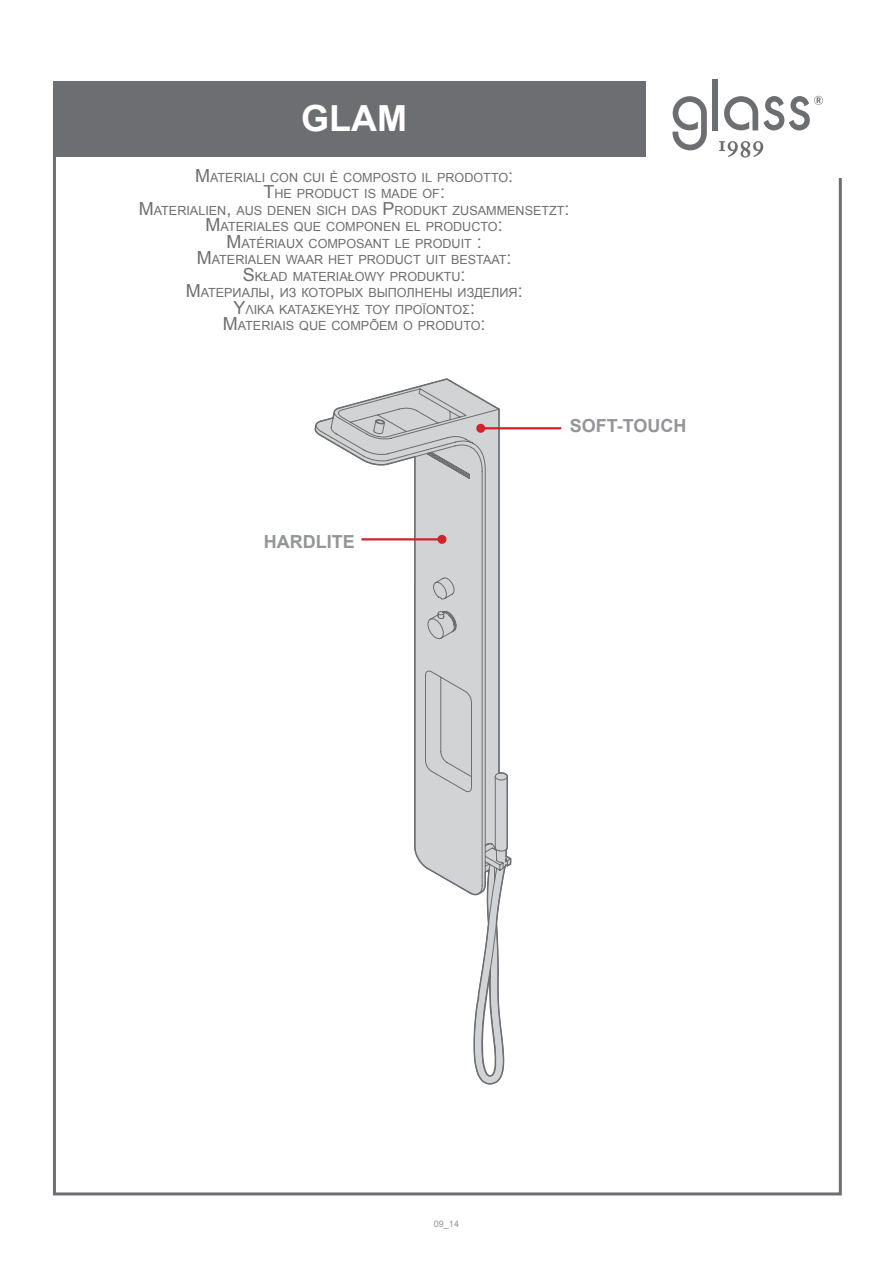
<style>
.page{position:relative;width:893px;height:1263px;background:#fff}
.page>*{position:absolute;margin:0;border:0;box-sizing:border-box;transform-origin:0 0}
.t1{font:700 36px "Arial";color:#fff}
.t2{font:700 18px "Arial";color:#939598}
.t3{font:12.6px/16.5px "Arial";color:#6d6e71;text-align:center}
.t4{font:9px "Arial";color:#939598}
.s1{font-size:18px}
.s2{font-style:inherit}
</style>
<div class="page">
<svg style="left:719px;top:141px;width:44px;height:17px"></svg>
<div style="left:713px;top:79px;width:5px;height:51px;background:#6d6e71"></div>
<svg style="left:673px;top:96px;width:34px;height:54px"></svg>
<svg style="left:724px;top:96px;width:99px;height:34px"></svg>
<div style="left:56px;top:82px;width:590px;height:75px;background:#6d6e71"></div>
<svg style="left:314px;top:378px;width:198px;height:707px"></svg>
<svg style="left:482px;top:887px;width:4px;height:3px"></svg>
<hr style="left:361px;top:538px;width:81px;height:2px;background:#d2232a">
<div style="left:437px;top:535px;width:9px;height:9px;background:#d2232a;border-radius:50%"></div>
<hr style="left:481px;top:427px;width:80px;height:2px;background:#d2232a">
<div style="left:476px;top:424px;width:9px;height:9px;background:#d2232a;border-radius:50%"></div>
<h1 class="t1" style="left:301px;top:95px;width:107px">GLAM</h1>
<p class="t3" style="left:139px;top:169px;width:432px"><span class="s1">M</span>ATERIALI CON CUI È COMPOSTO IL PRODOTTO<span class="s1">:<br>T</span>HE PRODUCT IS MADE OF<span class="s1">:<br>M</span>ATERIALIEN<span class="s1">,</span> AUS DENEN SICH DAS <span class="s1">P</span>RODUKT ZUSAMMENSETZT<span class="s1">:<br>M</span>ATERIALES QUE COMPONEN EL PRODUCTO<span class="s1">:<br>M</span>ATÉRIAUX COMPOSANT LE PRODUIT <span class="s1">:<br>M</span>ATERIALEN WAAR HET PRODUCT UIT BESTAAT<span class="s1">:<br>S</span>KŁAD MATERIAŁOWY PRODUKTU<span class="s1">:<br>М</span>АТЕРИАЛЫ<span class="s1">,</span> ИЗ КОТОРЫХ ВЫПОЛНЕНЫ ИЗДЕЛИЯ<span class="s1">:<br>Υ</span>ΛΙΚΆ ΚΑΤΑΣΚΕΥΉΣ ΤΟΥ ΠΡΟΪΌΝΤΟΣ<span class="s1">:<br>M</span>ATERIAIS QUE COMPÕEM O PRODUTO<span class="s1">:</span></p>
<h2 class="t2" style="left:264px;top:530px;width:26px">HARDLITE</h2>
<h2 class="t2" style="left:570px;top:414px;width:13px">SOFT</h2>
<h2 class="t2" style="left:617px;top:414px;width:57px">-TO UCH</h2>
<p class="t4" style="left:434px;top:1218px;width:27px">09_1<span class="s2">4</span></p>
</div>
